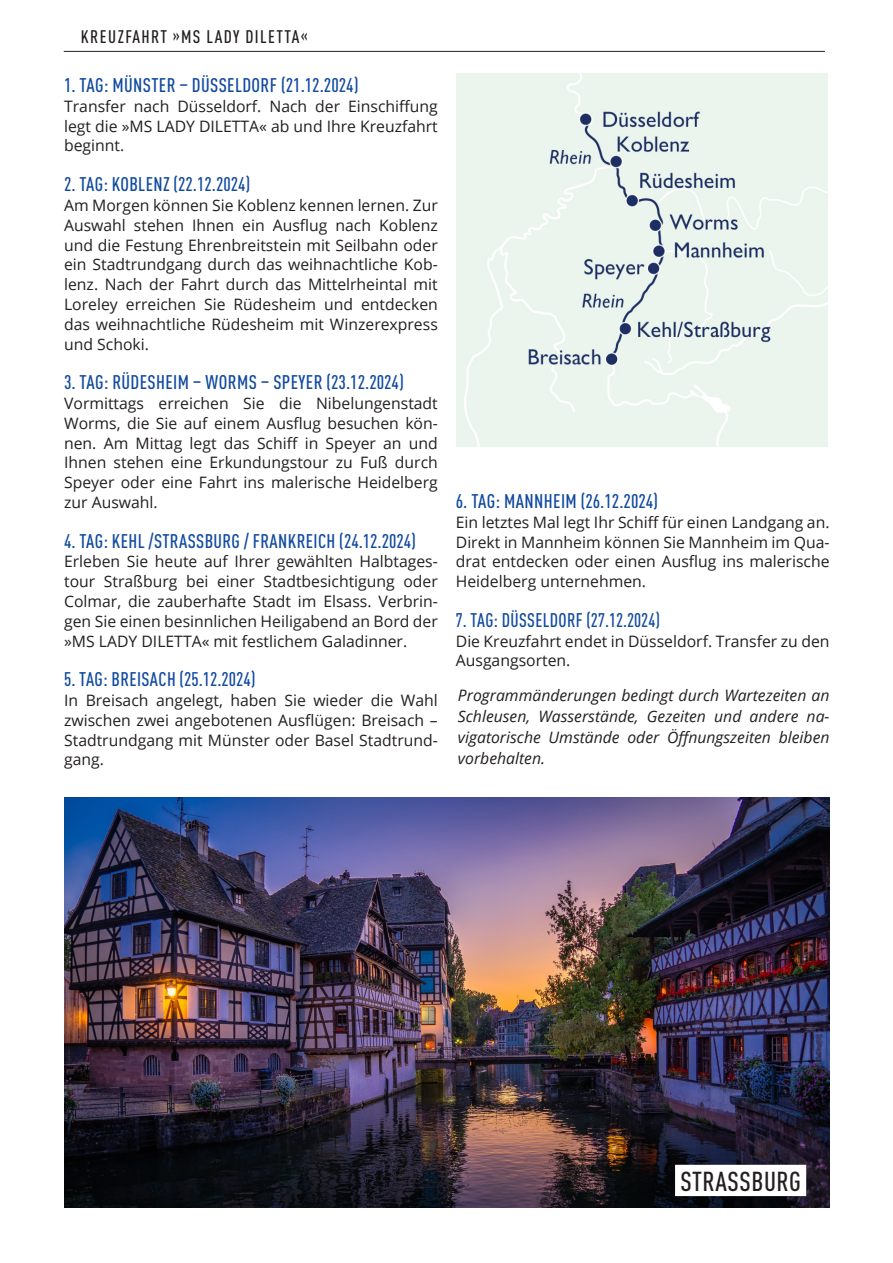
<style>
.page{position:relative;width:893px;height:1263px;background:#fff}
.page>*{position:absolute;margin:0;border:0;box-sizing:border-box;transform-origin:0 0}
.t1{font:500 condensed 27px "DIN Pro";letter-spacing:.02em;color:#231f20}
.t2{font:500 condensed 19.5px "DIN Pro";letter-spacing:.02em;color:#114aa0}
.t3{font:500 condensed 19.5px "DIN Pro";letter-spacing:.02em;color:#114aa0;scale:.95 1}
.t4{font:500 condensed 19.5px "DIN Pro";color:#114aa0}
.t5{font:500 condensed 18px "DIN Pro";letter-spacing:.08em;color:#231f20}
.t6{font:15.75px/19.8px "Open Sans";color:#231f20;text-align:justify}
.t7{font:italic 15.75px/21px "Open Sans";color:#231f20;text-align:justify}
</style>
<div class="page">
<hr style="left:64px;top:51px;width:761px;height:1px;background:#231f20">
<img style="left:456px;top:73px;width:372px;height:373px">
<img style="left:64px;top:797px;width:765px;height:411px">
<div style="left:675px;top:1165px;width:131px;height:31px;background:#fff"></div>
<p class="t5" style="left:81px;top:23px;width:228px">KREUZFAHRT »MS LADY DILETTA«</p>
<p class="t2" style="left:64px;top:71px;width:296px">1. TAG: MÜNSTER – DÜSSELDORF (21.12.2024)</p>
<p class="t6" style="left:64px;top:96px;width:375px">Transfer nach Düsseldorf. Nach der Einschiffung legt die »MS LADY DILETTA« ab und Ihre Kreuzfahrt beginnt.</p>
<p class="t4" style="left:64px;top:170px;width:187px">2. TAG: KOBLENZ (22.12.2024)</p>
<p class="t6" style="left:64px;top:195px;width:375px">Am Morgen können Sie Koblenz kennen lernen. Zur Auswahl stehen Ihnen ein Ausflug nach Koblenz und die Festung Ehrenbreitstein mit Seilbahn oder ein Stadtrundgang durch das weihnachtliche Kob&shy;lenz. Nach der Fahrt durch das Mittelrheintal mit Loreley erreichen Sie Rüdesheim und entdecken das weihnachtliche Rüdesheim mit Winzerexpress und Schoki.</p>
<p class="t2" style="left:64px;top:368px;width:341px">3. TAG: RÜDESHEIM – WORMS – SPEYER (23.12.2024)</p>
<p class="t6" style="left:64px;top:393px;width:375px">Vormittags erreichen Sie die Nibelungenstadt Worms, die Sie auf einem Ausflug besuchen kön&shy;nen. Am Mittag legt das Schiff in Speyer an und Ihnen stehen eine Erkundungstour zu Fuß durch Speyer oder eine Fahrt ins malerische Heidelberg zur Auswahl.</p>
<p class="t2" style="left:64px;top:526px;width:353px">4. TAG: KEHL /STRASSBURG / FRANKREICH (24.12.2024)</p>
<p class="t6" style="left:64px;top:551px;width:375px">Erleben Sie heute auf Ihrer gewählten Halbtages&shy;tour Straßburg bei einer Stadtbesichtigung oder Colmar, die zauberhafte Stadt im Elsass. Verbrin&shy;gen Sie einen besinnlichen Heiligabend an Bord der »MS LADY DILETTA« mit festlichem Galadinner.</p>
<p class="t2" style="left:64px;top:665px;width:193px">5. TAG: BREISACH (25.12.2024)</p>
<p class="t6" style="left:64px;top:690px;width:375px">In Breisach angelegt, haben Sie wieder die Wahl zwischen zwei angebotenen Ausflügen: Breisach – Stadtrundgang mit Münster oder Basel Stadtrund&shy;gang.</p>
<p class="t2" style="left:456px;top:487px;width:204px">6. TAG: MANNHEIM (26.12.2024)</p>
<p class="t6" style="left:456px;top:512px;width:375px">Ein letztes Mal legt Ihr Schiff für einen Landgang an.<br>Direkt in Mannheim können Sie Mannheim im Qua&shy;drat entdecken oder einen Ausflug ins malerische Heidelberg unternehmen.</p>
<p class="t3" style="left:456px;top:605px;width:216px">7. TAG: DÜSSELDORF (27.12.2024)</p>
<p class="t6" style="left:456px;top:630px;width:375px">Die Kreuzfahrt endet in Düsseldorf. Transfer zu den<br>Ausgangsorten.</p>
<p class="t7" style="left:458px;top:685px;width:373px">Programmänderungen bedingt durch Wartezeiten an Schleusen, Wasserstände, Gezeiten und andere na&shy;vigatorische Umstände oder Öffnungszeiten bleiben vorbehalten.</p>
<h1 class="t1" style="left:680px;top:1162px;width:122px">STRASSBURG</h1>
</div>
